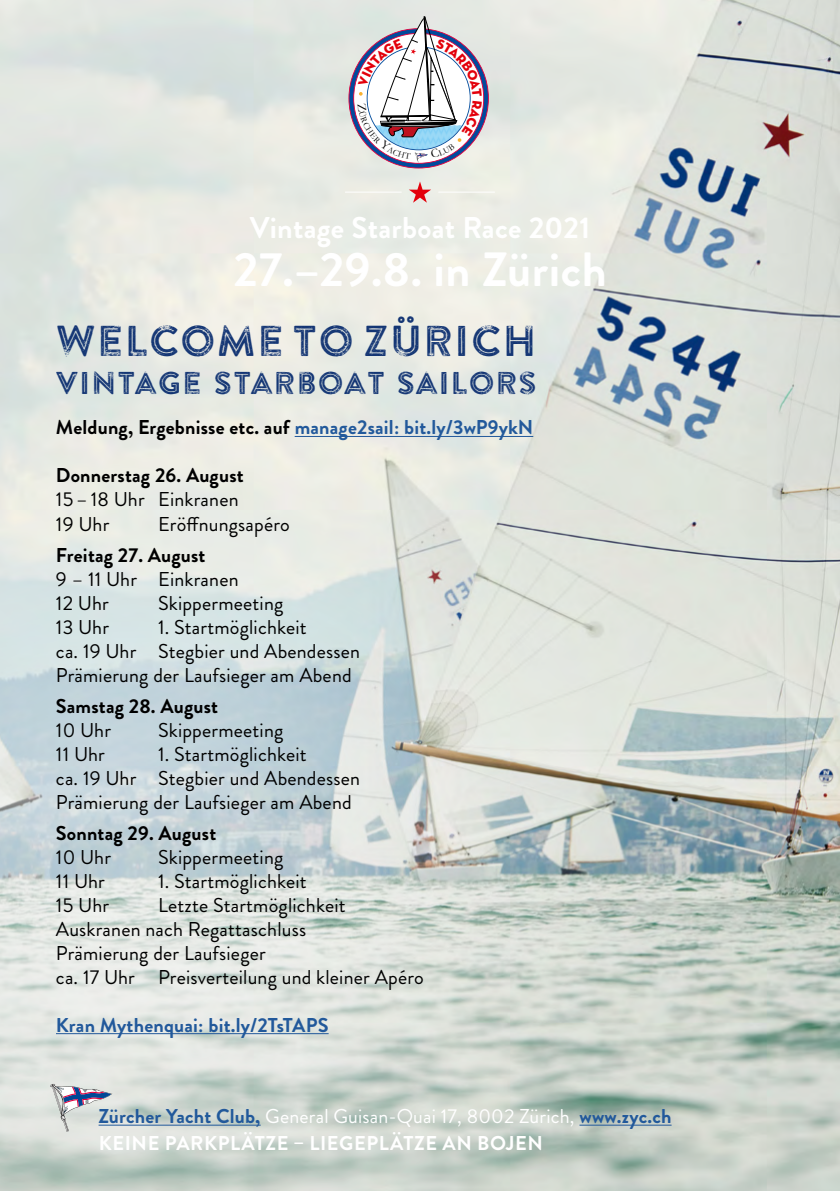
<style>
.page{position:relative;width:840px;height:1191px;background:#fff}
.page>*{position:absolute;margin:0;border:0;box-sizing:border-box;transform-origin:0 0}
.t1{font:700 48px "Brandon Grotesque";letter-spacing:.01em;color:#fff}
.t2{font:43px "Brandon Printed Inline";letter-spacing:.02em;color:#133574}
.t3{font:31.4px "Brandon Printed Inline";letter-spacing:.02em;color:#133574}
.t4{font:700 30px "Brandon Grotesque";letter-spacing:.01em;color:#fff}
.t5{font:20px/24px "Brandon Grotesque";letter-spacing:.01em;color:#000}
.t6{font:700 20px "Brandon Grotesque";letter-spacing:.01em;color:#22599b}
.t7{font:20px "Brandon Grotesque";letter-spacing:.01em;color:#fff}
.t8{font:700 20px/24px "Brandon Grotesque";letter-spacing:.01em;color:#000}
.t9{font:700 20px "Brandon Grotesque";letter-spacing:.03em;color:#fff}
.s1{color:#000}
.s2{font-weight:700}
.s3{font-weight:400}
.s4{font-weight:700;color:#22599b}
</style>
<div class="page">
<img style="left:0;top:0;width:839px;height:29px">
<img style="left:0;top:29px;width:839px;height:1162px">
<svg style="left:408px;top:181px;width:23px;height:22px"></svg>
<hr style="left:438px;top:192px;width:56px;height:1px;background:#fff">
<hr style="left:345px;top:192px;width:56px;height:1px;background:#fff">
<svg style="left:49px;top:1083px;width:63px;height:49px"></svg>
<hr style="left:98px;top:1124px;width:162px;height:1px;background:#22599b">
<hr style="left:579px;top:1124px;width:92px;height:1px;background:#22599b">
<hr style="left:294px;top:436px;width:239px;height:1px;background:#22599b">
<hr style="left:56px;top:1033px;width:272px;height:1px;background:#22599b">
<svg style="left:348px;top:16px;width:140px;height:152px"></svg>
<p class="t4" style="left:250px;top:206px;width:341px">Vintage Starboat Race 2021</p>
<p class="t1" style="left:233px;top:235px;width:374px">27.–29.8. in Zürich</p>
<p class="t2" style="left:56px;top:314px;width:482px">WELCOME TO ZÜRICH</p>
<p class="t3" style="left:56px;top:363px;width:482px">VINTAGE STARBOAT SAILORS</p>
<p class="t6" style="left:56px;top:413px;width:478px"><span class="s1">Meldung, Ergebnisse etc. auf</span> manage2sail: bit.ly/3wP9ykN</p>
<p class="t5" style="left:56px;top:464px;width:189px"><span class="s2">Donnerstag 26. August<br></span>15 – 18 Uhr Einkranen<br>19 Uhr</p>
<p class="t5" style="left:158px;top:512px;width:133px">Eröffnungsapéro</p>
<p class="t5" style="left:56px;top:543px;width:184px"><span class="s2">Freitag 27. August<br></span>9 – 11 Uhr Einkranen<br>12 Uhr</p>
<p class="t5" style="left:158px;top:591px;width:127px">Skippermeeting</p>
<p class="t5" style="left:56px;top:615px;width:305px;text-indent:102px">1. Startmöglichkeit<br>ca. 19 Uhr Stegbier und Abendessen<br>Prämierung der Laufsieger am Abend</p>
<p class="t8" style="left:56px;top:694px;width:163px">Samstag 28. August<br><span class="s3">10 Uhr</span></p>
<p class="t5" style="left:56px;top:615px;width:55px">13 Uhr</p>
<p class="t5" style="left:158px;top:718px;width:127px">Skippermeeting</p>
<p class="t5" style="left:56px;top:742px;width:305px;text-indent:102px">1. Startmöglichkeit<br>ca. 19 Uhr Stegbier und Abendessen<br>Prämierung der Laufsieger am Abend</p>
<p class="t8" style="left:56px;top:821px;width:162px">Sonntag 29. August<br><span class="s3">10 Uhr</span></p>
<p class="t5" style="left:56px;top:742px;width:50px">11 Uhr</p>
<p class="t5" style="left:158px;top:845px;width:127px">Skippermeeting</p>
<p class="t5" style="left:56px;top:869px;width:50px">11 Uhr</p>
<p class="t5" style="left:158px;top:869px;width:150px">1. Startmöglichkeit</p>
<p class="t5" style="left:56px;top:893px;width:55px">15 Uhr</p>
<p class="t5" style="left:56px;top:893px;width:369px;text-indent:102px">Letzte Startmöglichkeit<br>Auskranen nach Regattaschluss<br>Prämierung der Laufsieger<br>ca. 17 Uhr Preisverteilung und kleiner Apéro</p>
<p class="t6" style="left:56px;top:1010px;width:274px">Kran Mythenquai: bit.ly/2TsTAPS</p>
<p class="t7" style="left:98px;top:1102px;width:574px"><span class="s4">Zürcher Yacht Club,</span> General Guisan-Quai 17, 8002 Zürich, <span class="s4">www.zyc.ch</span></p>
<p class="t9" style="left:99px;top:1129px;width:445px">KEINE PARKPLÄTZE – LIEGEPLÄTZE AN BOJEN</p>
</div>
